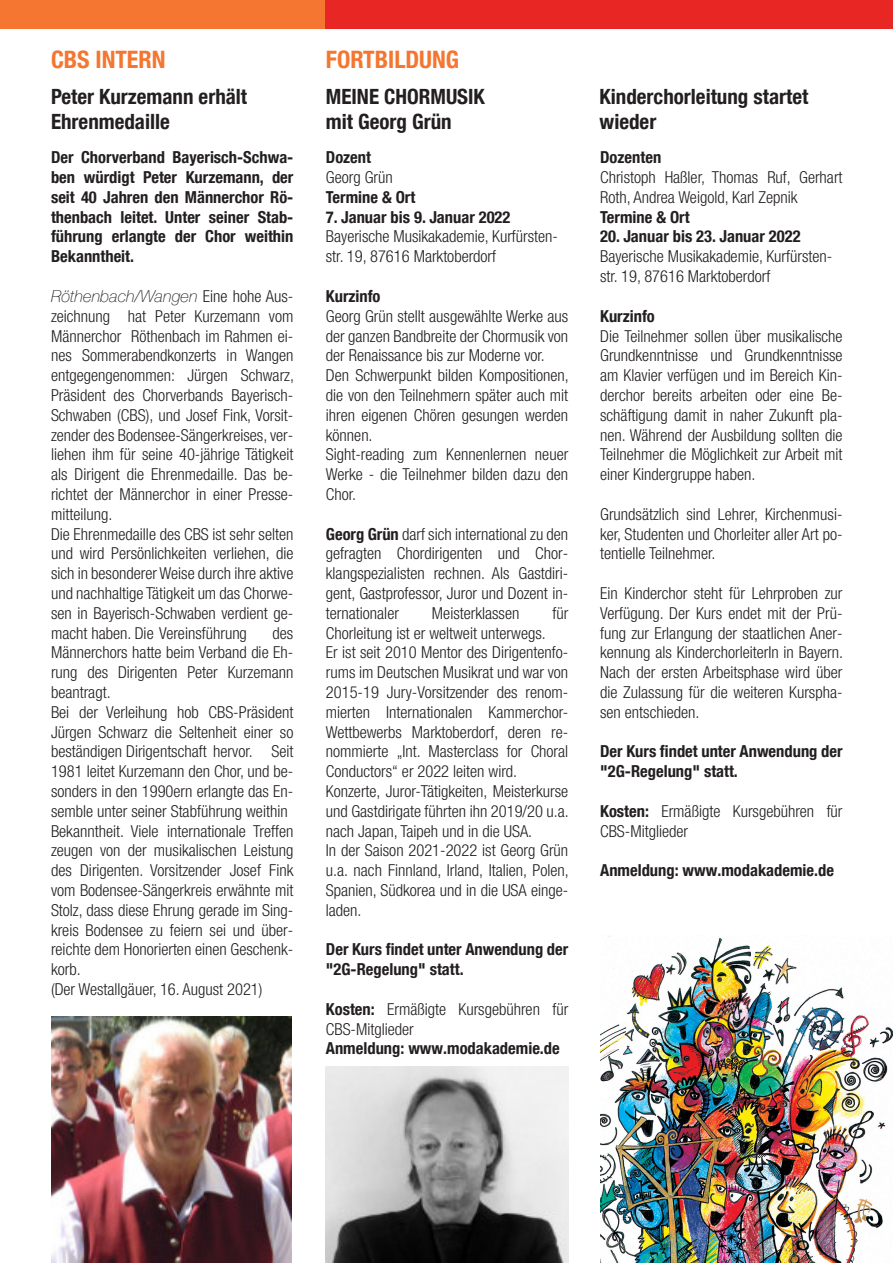
<style>
.page{position:relative;width:893px;height:1263px;background:#fff}
.page>*{position:absolute;margin:0;border:0;box-sizing:border-box;transform-origin:0 0}
.t1{font:700 condensed 24px "Helvetica Neue LT Com";color:#f47630}
.t2{font:700 condensed 21px/25.2px "Helvetica Neue LT Com";color:#231f20}
.t3{font:300 condensed 16.5px/19.8px "Helvetica Neue LT Com";color:#231f20}
.t4{font:700 condensed 16.5px/19.8px "Helvetica Neue LT Com";color:#231f20}
.t5{font:italic 100 16.5px "Helvetica Neue";color:#231f20}
.s1{font-weight:700}
.s2{font-family:"Helvetica Neue LT Com";font-weight:300;font-style:normal;font-stretch:condensed}
</style>
<div class="page">
<div style="left:0;top:0;width:325px;height:29px;background:#f47630"></div>
<div style="left:325px;top:0;width:568px;height:29px;background:#e82724"></div>
<img style="left:326px;top:1067px;width:242px;height:196px">
<img style="left:600px;top:936px;width:293px;height:327px">
<img style="left:51px;top:1016px;width:240px;height:247px">
<h1 class="t1" style="left:51px;top:51px;width:116px">CBS INTERN</h1>
<h1 class="t1" style="left:326px;top:51px;width:135px">FORTBILDUNG</h1>
<p class="t2" style="left:326px;top:87px;width:160px">MEINE CHORMUSIK mit Georg Grün</p>
<p class="t2" style="left:600px;top:87px;width:210px">Kinderchorleitung startet wieder</p>
<p class="t4" style="left:326px;top:150px;width:47px">Dozent</p>
<p class="t3" style="left:326px;top:170px;width:68px">Georg Grün</p>
<p class="t4" style="left:326px;top:189px;width:91px">Termine &amp; Ort</p>
<p class="t4" style="left:326px;top:209px;width:186px">7. Januar bis 9. Januar 2022</p>
<p class="t3" style="left:326px;top:229px;width:234px">Bayerische Musikakademie, Kurfürsten&shy;str. 19, 87616 Marktoberdorf</p>
<p class="t4" style="left:326px;top:288px;width:56px">Kurzinfo</p>
<p class="t3" style="left:326px;top:308px;width:244px">Georg Grün stellt ausgewählte Werke aus der ganzen Bandbreite der Chormusik von der Renaissance bis zur Moderne vor.<br>Den Schwerpunkt bilden Kompositionen, die von den Teilnehmern später auch mit ihren eigenen Chören gesungen werden können.<br>Sight-reading zum Kennenlernen neuer<br>Werke - die Teilnehmer bilden dazu den<br>Chor.</p>
<p class="t3" style="left:326px;top:526px;width:244px;text-align:justify"><span class="s1">Georg Grün</span> darf sich international zu den gefragten Chordirigenten und Chor&shy;klangspezialisten rechnen. Als Gastdiri&shy;gent, Gastprofessor, Juror und Dozent in&shy;ternationaler</p>
<p class="t2" style="left:51px;top:87px;width:198px">Peter Kurzemann erhält<br>Ehrenmedaille</p>
<p class="t4" style="left:51px;top:150px;width:244px;text-align:justify">Der Chorverband Bayerisch-Schwa&shy;ben würdigt Peter Kurzemann, der seit 40 Jahren den Männerchor Rö&shy;thenbach leitet. Unter seiner Stab&shy;führung erlangte der Chor weithin Bekanntheit.</p>
<p class="t5" style="left:51px;top:286px;width:244px">Röthenbach/Wangen <span class="s2">Eine hohe Aus-</span></p>
<p class="t3" style="left:51px;top:308px;width:244px">zeichnung hat Peter Kurzemann vom Männerchor Röthenbach im Rahmen ei&shy;nes Sommerabendkonzerts in Wangen entgegengenommen: Jürgen Schwarz, Präsident des Chorverbands Bayerisch-Schwaben (CBS), und Josef Fink, Vorsit&shy;zender des Bodensee-Sängerkreises, ver&shy;liehen ihm für seine 40-jährige Tätigkeit als Dirigent die Ehrenmedaille. Das be&shy;richtet der Männerchor in einer Presse&shy;mitteilung.<br>Die Ehrenmedaille des CBS ist sehr selten und wird Persönlichkeiten verliehen, die sich in besonderer Weise durch ihre aktive und nachhaltige Tätigkeit um das Chorwe&shy;sen in Bayerisch-Schwaben verdient ge&shy;macht haben. Die Vereinsführung</p>
<p class="t4" style="left:600px;top:150px;width:63px">Dozenten</p>
<p class="t3" style="left:600px;top:170px;width:244px">Christoph Haßler, Thomas Ruf, Gerhart<br>Roth, Andrea Weigold, Karl Zepnik</p>
<p class="t4" style="left:600px;top:209px;width:91px">Termine &amp; Ort</p>
<p class="t4" style="left:600px;top:229px;width:202px">20. Januar bis 23. Januar 2022</p>
<p class="t3" style="left:600px;top:249px;width:234px">Bayerische Musikakademie, Kurfürsten&shy;str. 19, 87616 Marktoberdorf</p>
<p class="t4" style="left:600px;top:308px;width:56px">Kurzinfo</p>
<p class="t3" style="left:600px;top:328px;width:244px;text-align:justify">Die Teilnehmer sollen über musikalische Grundkenntnisse und Grundkenntnisse am Klavier verfügen und im Bereich Kin&shy;derchor bereits arbeiten oder eine Be&shy;schäftigung damit in naher Zukunft pla&shy;nen. Während der Ausbildung sollten die Teilnehmer die Möglichkeit zur Arbeit mit einer Kindergruppe haben.</p>
<p class="t3" style="left:600px;top:506px;width:244px;text-align:justify">Grundsätzlich sind Lehrer, Kirchenmusi&shy;ker, Studenten und Chorleiter aller Art po&shy;tentielle Teilnehmer.</p>
<p class="t3" style="left:600px;top:585px;width:244px;text-align:justify">Ein Kinderchor steht für Lehrproben zur Verfügung. Der Kurs endet mit der Prü&shy;fung zur Erlangung der staatlichen Aner&shy;kennung als KinderchorleiterIn in Bayern.<br>Nach der ersten Arbeitsphase wird über die Zulassung für die weiteren Kurspha&shy;sen entschieden.</p>
<p class="t4" style="left:600px;top:744px;width:244px">Der Kurs findet unter Anwendung der "2G-Regelung" statt.</p>
<p class="t3" style="left:600px;top:803px;width:244px"><span class="s1">Kosten:</span> Ermäßigte Kursgebühren für<br>CBS-Mitglieder</p>
<p class="t4" style="left:600px;top:863px;width:235px">Anmeldung: www.modakademie.de</p>
<p class="t3" style="left:432px;top:605px;width:89px">Meisterklassen</p>
<p class="t3" style="left:552px;top:605px;width:17px">für</p>
<p class="t3" style="left:326px;top:625px;width:244px">Chorleitung ist er weltweit unterwegs.<br>Er ist seit 2010 Mentor des Dirigentenfo&shy;rums im Deutschen Musikrat und war von 2015-19 Jury-Vorsitzender des renom&shy;mierten Internationalen Kammerchor-Wettbewerbs Marktoberdorf, deren re&shy;nommierte „Int. Masterclass for Choral Conductors“ er 2022 leiten wird.<br>Konzerte, Juror-Tätigkeiten, Meisterkurse und Gastdirigate führten ihn 2019/20 u.a. nach Japan, Taipeh und in die USA.<br>In der Saison 2021-2022 ist Georg Grün u.a. nach Finnland, Irland, Italien, Polen, Spanien, Südkorea und in die USA einge&shy;laden.</p>
<p class="t4" style="left:326px;top:942px;width:244px">Der Kurs findet unter Anwendung der "2G-Regelung" statt.</p>
<p class="t3" style="left:326px;top:1001px;width:244px"><span class="s1">Kosten:</span> Ermäßigte Kursgebühren für<br>CBS-Mitglieder</p>
<p class="t4" style="left:326px;top:1041px;width:235px">Anmeldung: www.modakademie.de</p>
<p class="t3" style="left:51px;top:625px;width:244px;text-indent:222px">des Männerchors hatte beim Verband die Eh&shy;rung des Dirigenten Peter Kurzemann beantragt.<br>Bei der Verleihung hob CBS-Präsident Jürgen Schwarz die Seltenheit einer so beständigen Dirigentschaft hervor. Seit 1981 leitet Kurzemann den Chor, und be&shy;sonders in den 1990ern erlangte das En&shy;semble unter seiner Stabführung weithin Bekanntheit. Viele internationale Treffen zeugen von der musikalischen Leistung des Dirigenten. Vorsitzender Josef Fink vom Bodensee-Sängerkreis erwähnte mit Stolz, dass diese Ehrung gerade im Sing&shy;kreis Bodensee zu feiern sei und über&shy;reichte dem Honorierten einen Geschenk&shy;korb.<br>(Der Westallgäuer, 16. August 2021)</p>
</div>
